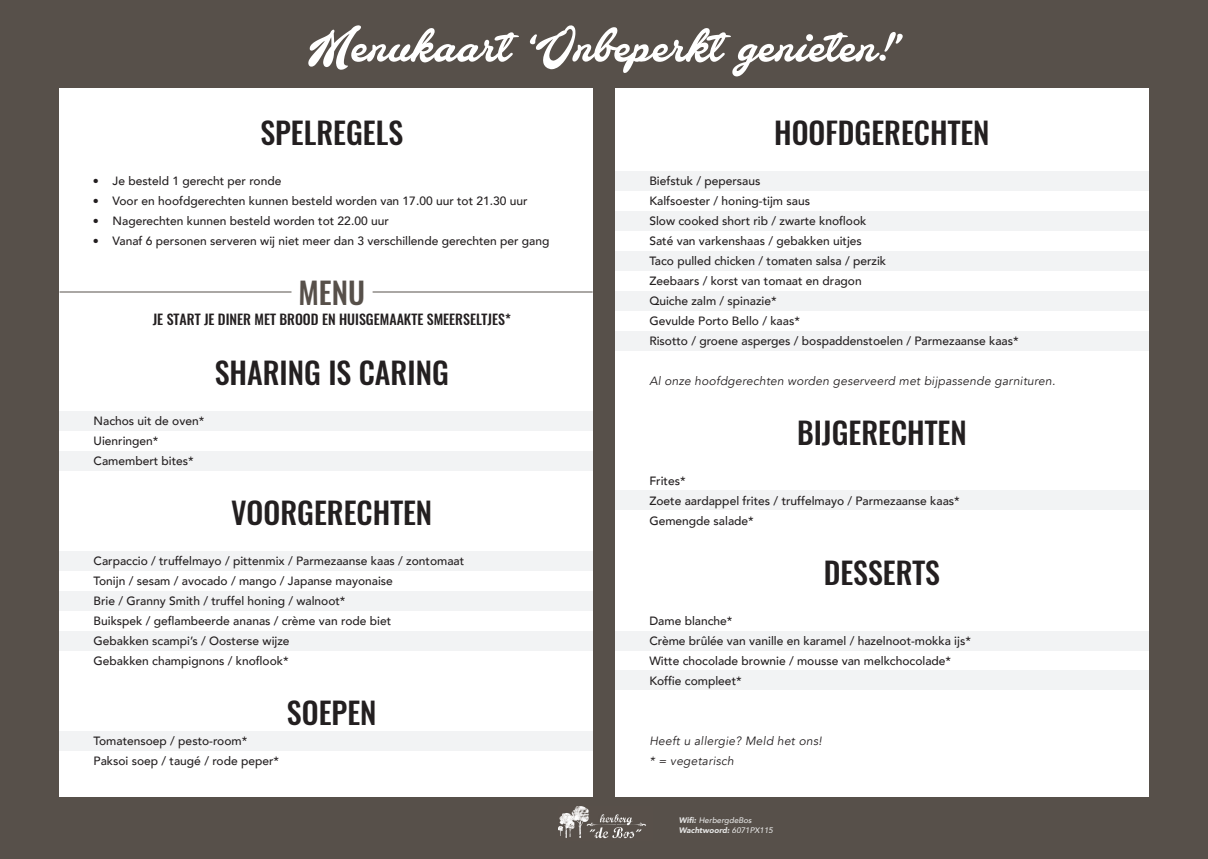
<style>
.page{position:relative;width:1208px;height:859px;background:#57504a}
.page>*{position:absolute;margin:0;border:0;box-sizing:border-box;transform-origin:0 0}
.t1{font:50px "Barley Script PERSONALUSE";letter-spacing:.01em;color:#fff}
.t2{font:500 30px "Oswald";color:#231f20}
.t3{font:500 30px "Oswald";color:#57504a}
.t4{font:500 14px "Oswald";color:#231f20}
.t5{font:500 12px/20px "Avenir";color:#231f20}
.t6{font:italic 12px/20px "Avenir";letter-spacing:.02em;color:#231f20}
.t7{font:italic 500 8px/9.6px "Avenir";color:#e5e5e4}
.s1{font-weight:900}
</style>
<div class="page">
<div style="left:60px;top:88px;width:532px;height:709px;background:#fff"></div>
<div style="left:615px;top:88px;width:533px;height:709px;background:#fff"></div>
<div style="left:615px;top:171px;width:533px;height:20px;background:#f2f3f4"></div>
<div style="left:60px;top:552px;width:532px;height:19px;background:#f2f3f4"></div>
<div style="left:615px;top:291px;width:533px;height:20px;background:#f2f3f4"></div>
<div style="left:60px;top:411px;width:532px;height:20px;background:#f2f3f4"></div>
<div style="left:615px;top:490px;width:533px;height:19px;background:#f2f3f4"></div>
<div style="left:615px;top:251px;width:533px;height:19px;background:#f2f3f4"></div>
<div style="left:60px;top:632px;width:532px;height:19px;background:#f2f3f4"></div>
<div style="left:615px;top:211px;width:533px;height:19px;background:#f2f3f4"></div>
<div style="left:60px;top:591px;width:532px;height:19px;background:#f2f3f4"></div>
<div style="left:615px;top:331px;width:533px;height:19px;background:#f2f3f4"></div>
<div style="left:60px;top:731px;width:532px;height:20px;background:#f2f3f4"></div>
<div style="left:60px;top:451px;width:532px;height:19px;background:#f2f3f4"></div>
<div style="left:615px;top:632px;width:533px;height:19px;background:#f2f3f4"></div>
<div style="left:615px;top:670px;width:533px;height:20px;background:#f2f3f4"></div>
<img style="left:558px;top:806px;width:88px;height:33px">
<hr style="left:60px;top:291px;width:231px;height:1px;background:#57504a">
<hr style="left:372px;top:291px;width:220px;height:1px;background:#57504a">
<h1 class="t1" style="left:308px;top:13px;width:593px">Menukaart ‘Onbeperkt genieten!’</h1>
<h2 class="t2" style="left:260px;top:117px;width:144px">SPELREGELS</h2>
<p class="t5" style="left:94px;top:170px;width:189px">● Je besteld 1 gerecht per ronde</p>
<p class="t5" style="left:94px;top:190px;width:435px">● Voor en hoofdgerechten kunnen besteld worden van 17.00 uur tot 21.30 uur</p>
<p class="t5" style="left:94px;top:210px;width:297px">● Nagerechten kunnen besteld worden tot 22.00 uur</p>
<p class="t5" style="left:94px;top:230px;width:457px">● Vanaf 6 personen serveren wij niet meer dan 3 verschillende gerechten per gang</p>
<h2 class="t3" style="left:298px;top:277px;width:68px">MENU</h2>
<p class="t4" style="left:153px;top:311px;width:359px">JE START JE DINER MET BROOD EN HUISGEMAAKTE SMEERSELTJES*</p>
<h2 class="t2" style="left:215px;top:357px;width:235px">SHARING IS CARING</h2>
<p class="t5" style="left:94px;top:410px;width:112px">Nachos uit de oven*<br>Uienringen*<br>Camembert bites*</p>
<h2 class="t2" style="left:231px;top:497px;width:202px">VOORGERECHTEN</h2>
<p class="t5" style="left:94px;top:550px;width:372px">Carpaccio / truffelmayo / pittenmix / Parmezaanse kaas / zontomaat Tonijn / sesam / avocado / mango / Japanse mayonaise<br>Brie / Granny Smith / truffel honing / walnoot*<br>Buikspek / geflambeerde ananas / crème van rode biet<br>Gebakken scampi’s / Oosterse wijze<br>Gebakken champignons / knoflook*</p>
<h2 class="t2" style="left:287px;top:697px;width:91px">SOEPEN</h2>
<p class="t5" style="left:94px;top:730px;width:187px">Tomatensoep / pesto-room*<br>Paksoi soep / taugé / rode peper*</p>
<h2 class="t2" style="left:774px;top:117px;width:217px">HOOFDGERECHTEN</h2>
<p class="t5" style="left:649px;top:170px;width:371px">Biefstuk / pepersaus<br>Kalfsoester / honing-tijm saus<br>Slow cooked short rib / zwarte knoflook<br>Saté van varkenshaas / gebakken uitjes<br>Taco pulled chicken / tomaten salsa / perzik<br>Zeebaars / korst van tomaat en dragon<br>Quiche zalm / spinazie*<br>Gevulde Porto Bello / kaas*<br>Risotto / groene asperges / bospaddenstoelen / Parmezaanse kaas*</p>
<p class="t6" style="left:649px;top:371px;width:407px">Al onze hoofdgerechten worden geserveerd met bijpassende garnituren.</p>
<h2 class="t2" style="left:797px;top:417px;width:171px">BIJGERECHTEN</h2>
<p class="t5" style="left:649px;top:470px;width:312px">Frites*<br>Zoete aardappel frites / truffelmayo / Parmezaanse kaas*<br>Gemengde salade*</p>
<h2 class="t2" style="left:823px;top:557px;width:118px">DESSERTS</h2>
<p class="t5" style="left:649px;top:610px;width:323px">Dame blanche*<br>Crème brûlée van vanille en karamel / hazelnoot-mokka ijs* Witte chocolade brownie / mousse van melkchocolade* Koffie compleet*</p>
<p class="t6" style="left:649px;top:731px;width:174px">Heeft u allergie? Meld het ons! * = vegetarisch</p>
<p class="t7" style="left:679px;top:815px;width:96px"><span class="s1">Wifi:</span> HerbergdeBos<br><span class="s1">Wachtwoord:</span> 6071PX115</p>
</div>
